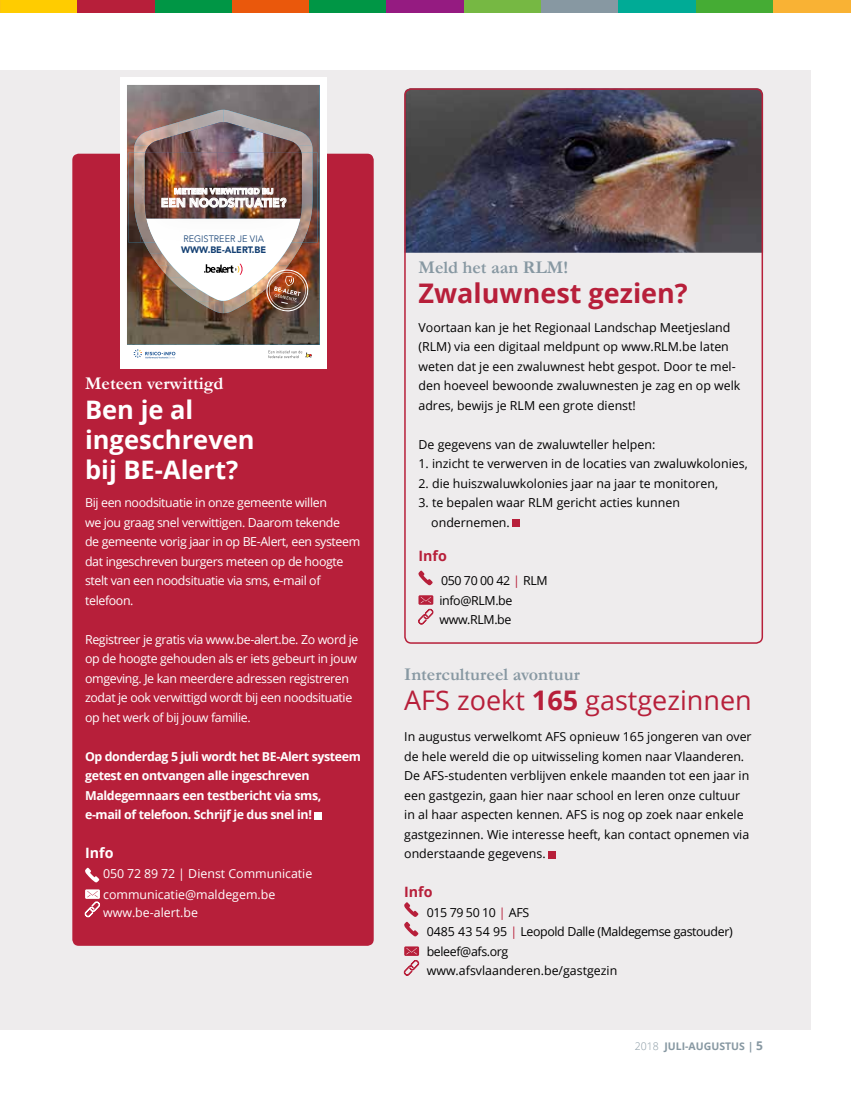
<style>
.page{position:relative;width:851px;height:1106px;background:#fff}
.page>*{position:absolute;margin:0;border:0;box-sizing:border-box;transform-origin:0 0}
.t1{font:27px "Open Sans";color:#b71f3a}
.t2{font:700 27px "Open Sans";color:#b71f3a}
.t3{font:700 25.5px/30px "Open Sans";color:#fff}
.t4{font:700 18px "Garamond";color:#8798a2}
.t5{font:700 18px "Garamond";color:#fff}
.t6{font:700 14.25px "Open Sans";color:#b71f3a}
.t7{font:700 14.25px "Open Sans";color:#fff}
.t8{font:12.3px/19.5px "Open Sans";color:#000}
.t9{font:12.3px/19.5px "Open Sans";letter-spacing:-.03em;color:#fff}
.t10{font:700 12.3px/19.5px "Open Sans";letter-spacing:-.03em;color:#fff}
.t11{font:12.3px/19.5px "Open Sans";letter-spacing:-.03em;color:#000}
.t12{font:12.3px/21px "Open Sans";color:#fff}
.t13{font:900 12.3px "Avenir";color:#fff}
.t14{font:700 10.5px "Open Sans";color:#8798a2}
.t15{font:300 9.3px "Avenir";color:#144073}
.t16{font:900 9.3px "Avenir";color:#144073}
.t17{font:900 8.25px "Avenir";color:#fff}
.s1{color:#b71f3a}
.s2{font-weight:700}
.s3{font-weight:300}
.s4{font-size:12px}
</style>
<div class="page">
<div style="left:0;top:70px;width:810px;height:960px;background:#eeeced"></div>
<div style="left:0;top:0;width:77px;height:13px;background:#fc0"></div>
<div style="left:77px;top:0;width:78px;height:13px;background:#b71f3a"></div>
<div style="left:155px;top:0;width:77px;height:13px;background:#009645"></div>
<div style="left:232px;top:0;width:77px;height:13px;background:#ea580c"></div>
<div style="left:309px;top:0;width:78px;height:13px;background:#009645"></div>
<div style="left:386px;top:0;width:78px;height:13px;background:#951b81"></div>
<div style="left:464px;top:0;width:77px;height:13px;background:#76b843"></div>
<div style="left:541px;top:0;width:77px;height:13px;background:#8798a2"></div>
<div style="left:618px;top:0;width:78px;height:13px;background:#00ab96"></div>
<div style="left:696px;top:0;width:77px;height:13px;background:#45ac34"></div>
<div style="left:773px;top:0;width:77px;height:13px;background:#f9b234"></div>
<div style="left:72px;top:154px;width:301px;height:791px;background:#b71f3a;border-radius:6px"></div>
<div style="left:314px;top:812px;width:8px;height:7px;background:#fff"></div>
<svg style="left:85px;top:867px;width:14px;height:15px"></svg>
<div style="left:85px;top:889px;width:15px;height:10px;background:#fff"></div>
<svg style="left:85px;top:891px;width:15px;height:26px"></svg>
<img style="left:407px;top:88px;width:356px;height:165px">
<div style="left:548px;top:851px;width:8px;height:7px;background:#b71f3a"></div>
<svg style="left:404px;top:902px;width:14px;height:34px"></svg>
<div style="left:404px;top:946px;width:15px;height:10px;background:#b71f3a"></div>
<svg style="left:406px;top:948px;width:11px;height:6px"></svg>
<svg style="left:404px;top:960px;width:15px;height:15px"></svg>
<div style="left:512px;top:519px;width:8px;height:7px;background:#b71f3a"></div>
<svg style="left:418px;top:570px;width:15px;height:15px"></svg>
<div style="left:418px;top:595px;width:15px;height:10px;background:#b71f3a"></div>
<svg style="left:420px;top:597px;width:11px;height:6px"></svg>
<svg style="left:418px;top:609px;width:15px;height:15px"></svg>
<div style="left:404px;top:88px;width:359px;height:556px;border:2px solid #b71f3a;border-radius:6px"></div>
<div style="left:120px;top:77px;width:206px;height:291px;background:#fff"></div>
<img style="left:127px;top:85px;width:192px;height:260px">
<img style="left:179px;top:110px;width:89px;height:12px">
<img style="left:310px;top:122px;width:2px;height:23px">
<img style="left:310px;top:145px;width:2px;height:8px">
<img style="left:134px;top:122px;width:6px;height:23px">
<img style="left:134px;top:145px;width:6px;height:8px">
<img style="left:129px;top:153px;width:5px;height:89px">
<img style="left:312px;top:153px;width:5px;height:89px">
<img style="left:310px;top:153px;width:2px;height:89px">
<img style="left:134px;top:153px;width:6px;height:89px">
<svg style="left:134px;top:349px;width:42px;height:10px"></svg>
<svg style="left:268px;top:350px;width:44px;height:8px"></svg>
<img style="left:140px;top:122px;width:170px;height:191px">
<p class="t17" style="left:174px;top:184px;width:101px">METEEN VERWITTIGD BĲ</p>
<p class="t13" style="left:161px;top:192px;width:127px">EEN NOODSITUATIE?</p>
<p class="t15" style="left:183px;top:233px;width:82px">REGISTREER JE VIA</p>
<p class="t16" style="left:181px;top:241px;width:87px">WWW.BE-ALERT.BE</p>
<h3 class="t5" style="left:85px;top:372px;width:140px">Meteen verwittigd</h3>
<h2 class="t3" style="left:85px;top:394px;width:171px">Ben je al ingeschreven bij BE-Alert?</h2>
<p class="t9" style="left:85px;top:492px;width:276px">Bij een noodsituatie in onze gemeente willen<br>we jou graag snel verwittigen. Daarom tekende<br>de gemeente vorig jaar in op BE-Alert, een systeem dat ingeschreven burgers meteen op de hoogte stelt van een noodsituatie via sms, e-mail of telefoon.</p>
<p class="t9" style="left:85px;top:629px;width:275px">Registreer je gratis via www.be-alert.be. Zo word je op de hoogte gehouden als er iets gebeurt in jouw omgeving. Je kan meerdere adressen registreren zodat je ook verwittigd wordt bij een noodsituatie op het werk of bij jouw familie.</p>
<p class="t10" style="left:85px;top:746px;width:277px">Op donderdag 5 juli wordt het BE-Alert systeem getest en ontvangen alle ingeschreven Maldegemnaars een testbericht via sms, e-mail of telefoon. Schrijf je dus snel in!</p>
<p class="t7" style="left:85px;top:843px;width:30px">Info</p>
<p class="t12" style="left:103px;top:862px;width:211px">050 72 89 72 | Dienst Communicatie communicatie@maldegem.be</p>
<p class="t12" style="left:103px;top:901px;width:96px">www.be-alert.be</p>
<h3 class="t4" style="left:418px;top:257px;width:151px">Meld het aan RLM!</h3>
<h1 class="t2" style="left:418px;top:274px;width:271px">Zwaluwnest gezien?</h1>
<p class="t8" style="left:418px;top:317px;width:323px">Voortaan kan je het Regionaal Landschap Meetjesland (RLM) via een digitaal meldpunt op www.RLM.be laten weten dat je een zwaluwnest hebt gespot. Door te mel&shy;den hoeveel bewoonde zwaluwnesten je zag en op welk adres, bewijs je RLM een grote dienst!</p>
<p class="t8" style="left:418px;top:434px;width:238px">De gegevens van de zwaluwteller helpen:</p>
<p class="t8" style="left:418px;top:453px;width:330px">1. inzicht te verwerven in de locaties van zwaluwkolonies,</p>
<p class="t8" style="left:418px;top:473px;width:301px">2. die huiszwaluwkolonies jaar na jaar te monitoren,</p>
<p class="t8" style="left:431px;top:492px;width:250px;text-indent:-13px">3. te bepalen waar RLM gericht acties kunnen ondernemen.</p>
<p class="t6" style="left:418px;top:546px;width:30px">Info</p>
<p class="t11" style="left:439px;top:570px;width:110px">050 70 00 42 <span class="s1">|</span> RLM info@RLM.be www.RLM.be</p>
<h3 class="t4" style="left:404px;top:663px;width:177px">Intercultureel avontuur</h3>
<h1 class="t1" style="left:404px;top:681px;width:349px">AFS zoekt <span class="s2">165</span> gastgezinnen</h1>
<p class="t8" style="left:404px;top:726px;width:349px">In augustus verwelkomt AFS opnieuw 165 jongeren van over de hele wereld die op uitwisseling komen naar Vlaanderen.<br>De AFS-studenten verblijven enkele maanden tot een jaar in een gastgezin, gaan hier naar school en leren onze cultuur in al haar aspecten kennen. AFS is nog op zoek naar enkele gastgezinnen. Wie interesse heeft, kan contact opnemen via onderstaande gegevens.</p>
<p class="t6" style="left:404px;top:882px;width:30px">Info</p>
<p class="t11" style="left:426px;top:902px;width:307px">015 79 50 10 <span class="s1">|</span> AFS<br>0485 43 54 95 <span class="s1">|</span> Leopold Dalle (Maldegemse gastouder) beleef@afs.org<br>www.afsvlaanderen.be/gastgezin</p>
<p class="t14" style="left:634px;top:1039px;width:130px"><span class="s3">2018</span> JULI-AUGUSTUS | <span class="s4">5</span></p>
</div>
